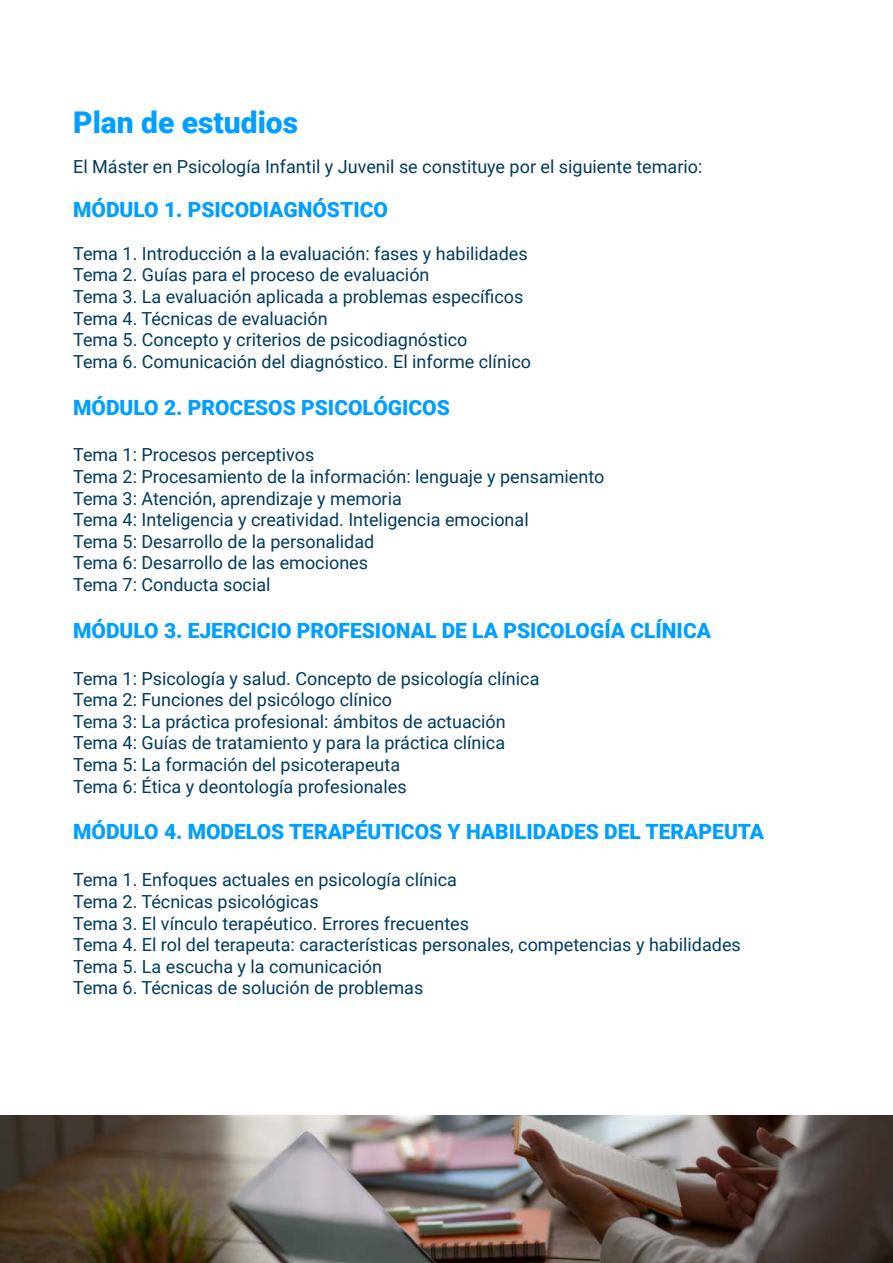
<style>
.page{position:relative;width:893px;height:1263px;background:#fff}
.page>*{position:absolute;margin:0;border:0;box-sizing:border-box;transform-origin:0 0}
.t1{font:900 30px "Roboto";color:#019fff}
.t2{font:900 21px "Roboto";color:#019fff}
.t3{font:18px/21.6px "Roboto";color:#003b5f}
</style>
<div class="page">
<img style="left:0;top:1116px;width:892px;height:147px">
<h1 class="t1" style="left:73px;top:101px;width:227px">Plan de estudios</h1>
<p class="t3" style="left:73px;top:155px;width:631px">El Máster en Psicología Infantil y Juvenil se constituye por el siguiente temario:</p>
<p class="t2" style="left:73px;top:194px;width:316px">MÓDULO 1. PSICODIAGNÓSTICO</p>
<p class="t3" style="left:73px;top:242px;width:459px">Tema 1. Introducción a la evaluación: fases y habilidades Tema 2. Guías para el proceso de evaluación<br>Tema 3. La evaluación aplicada a problemas específicos Tema 4. Técnicas de evaluación<br>Tema 5. Concepto y criterios de psicodiagnóstico<br>Tema 6. Comunicación del diagnóstico. El informe clínico</p>
<p class="t2" style="left:73px;top:392px;width:378px">MÓDULO 2. PROCESOS PSICOLÓGICOS</p>
<p class="t3" style="left:73px;top:444px;width:533px">Tema 1: Procesos perceptivos<br>Tema 2: Procesamiento de la información: lenguaje y pensamiento Tema 3: Atención, aprendizaje y memoria<br>Tema 4: Inteligencia y creatividad. Inteligencia emocional<br>Tema 5: Desarrollo de la personalidad<br>Tema 6: Desarrollo de las emociones<br>Tema 7: Conducta social</p>
<p class="t2" style="left:73px;top:616px;width:639px">MÓDULO 3. EJERCICIO PROFESIONAL DE LA PSICOLOGÍA CLÍNICA</p>
<p class="t3" style="left:73px;top:667px;width:468px">Tema 1: Psicología y salud. Concepto de psicología clínica Tema 2: Funciones del psicólogo clínico<br>Tema 3: La práctica profesional: ámbitos de actuación Tema 4: Guías de tratamiento y para la práctica clínica Tema 5: La formación del psicoterapeuta<br>Tema 6: Ética y deontología profesionales</p>
<p class="t2" style="left:73px;top:817px;width:693px">MÓDULO 4. MODELOS TERAPÉUTICOS Y HABILIDADES DEL TERAPEUTA</p>
<p class="t3" style="left:73px;top:868px;width:669px">Tema 1. Enfoques actuales en psicología clínica<br>Tema 2. Técnicas psicológicas<br>Tema 3. El vínculo terapéutico. Errores frecuentes<br>Tema 4. El rol del terapeuta: características personales, competencias y habilidades Tema 5. La escucha y la comunicación<br>Tema 6. Técnicas de solución de problemas</p>
</div>
